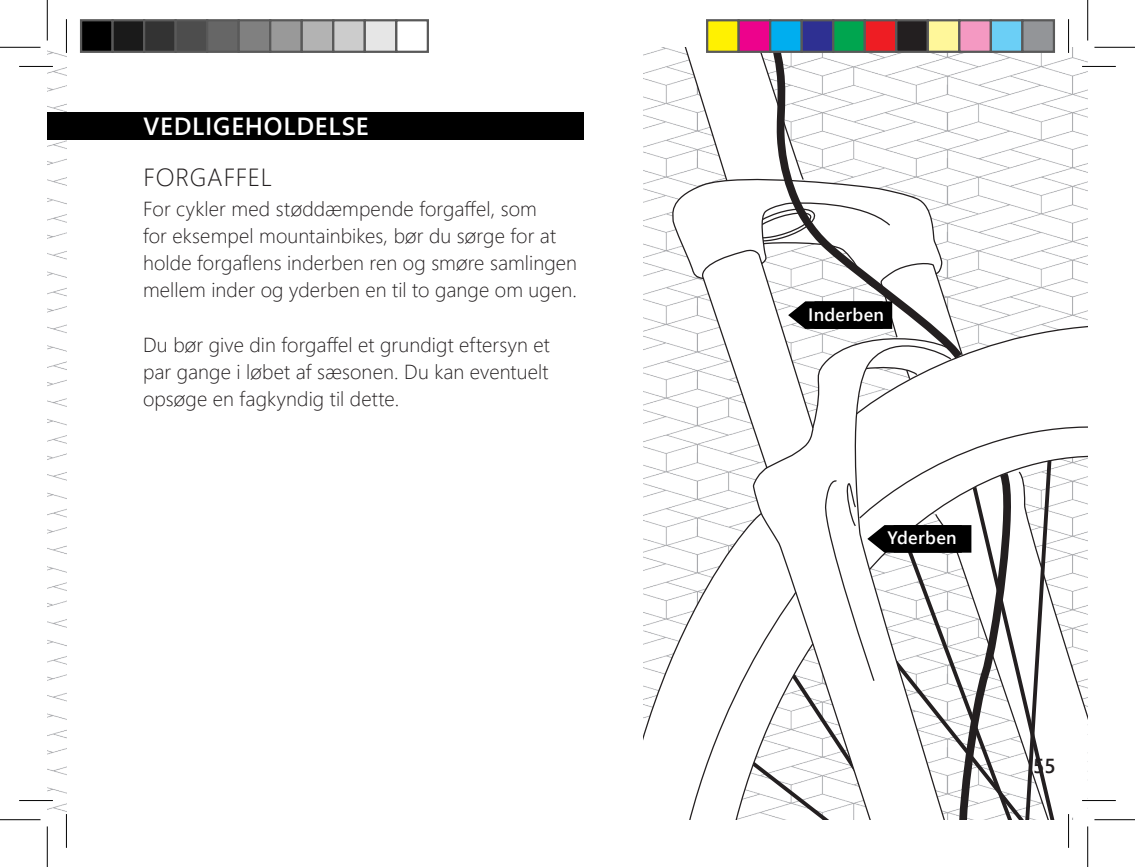
<style>
.page{position:relative;width:1135px;height:867px;background:#fff}
.page>*{position:absolute;margin:0;border:0;box-sizing:border-box;transform-origin:0 0}
.t1{font:24.75px "Webly Sleek UI Semibold";letter-spacing:.03em;color:#fff}
.t2{font:24.75px "Webly Sleek UI Light";letter-spacing:.03em;color:#231f20}
.t3{font:20.25px/27px "Webly Sleek UI Light";letter-spacing:.005em;color:#231f20}
.t4{font:20.25px "Webly Sleek UI Semibold";color:#231f20}
.t5{font:18px "Webly Sleek UI Semibold";letter-spacing:.02em;color:#fff}
</style>
<div class="page">
<img style="left:47px;top:50px;width:19px;height:762px">
<div style="left:47px;top:112px;width:19px;height:27px;background:#000"></div>
<div style="left:66px;top:112px;width:517px;height:27px;background:#000"></div>
<svg style="left:643px;top:47px;width:444px;height:772px"></svg>
<hr style="left:19px;top:65px;width:34px;height:3px;background:#fff">
<hr style="left:1081px;top:65px;width:34px;height:3px;background:#fff">
<hr style="left:19px;top:798px;width:34px;height:3px;background:#fff">
<hr style="left:1081px;top:798px;width:34px;height:3px;background:#fff">
<hr style="left:65px;top:19px;width:3px;height:34px;background:#fff">
<hr style="left:1066px;top:19px;width:3px;height:34px;background:#fff">
<hr style="left:1066px;top:813px;width:3px;height:34px;background:#fff">
<hr style="left:19px;top:66px;width:34px;height:1px;background:#000">
<hr style="left:1081px;top:66px;width:34px;height:1px;background:#000">
<hr style="left:19px;top:799px;width:34px;height:1px;background:#000">
<hr style="left:1081px;top:799px;width:34px;height:1px;background:#000">
<hr style="left:66px;top:19px;width:1px;height:34px;background:#000">
<hr style="left:66px;top:813px;width:1px;height:34px;background:#000">
<hr style="left:1067px;top:19px;width:1px;height:34px;background:#000">
<hr style="left:1067px;top:813px;width:1px;height:34px;background:#000">
<hr style="left:0;top:47px;width:40px;height:1px;background:#000">
<hr style="left:1094px;top:47px;width:40px;height:1px;background:#000">
<hr style="left:0;top:819px;width:40px;height:1px;background:#000">
<hr style="left:1094px;top:819px;width:40px;height:1px;background:#000">
<hr style="left:47px;top:0;width:1px;height:40px;background:#000">
<hr style="left:47px;top:826px;width:1px;height:40px;background:#000">
<hr style="left:1086px;top:0;width:1px;height:40px;background:#000">
<hr style="left:1086px;top:826px;width:1px;height:40px;background:#000">
<div style="left:81px;top:20px;width:32px;height:32px;background:#000"></div>
<div style="left:80px;top:19px;width:34px;height:34px;border:2px solid #595959"></div>
<div style="left:113px;top:20px;width:31px;height:32px;background:#1a1a1a"></div>
<div style="left:111px;top:19px;width:34px;height:34px;border:2px solid #595959"></div>
<div style="left:144px;top:20px;width:32px;height:32px;background:#333"></div>
<div style="left:143px;top:19px;width:34px;height:34px;border:2px solid #595959"></div>
<div style="left:176px;top:20px;width:31px;height:32px;background:#4d4d4d"></div>
<div style="left:174px;top:19px;width:34px;height:34px;border:2px solid #595959"></div>
<div style="left:207px;top:20px;width:32px;height:32px;background:#666"></div>
<div style="left:206px;top:19px;width:34px;height:34px;border:2px solid #595959"></div>
<div style="left:239px;top:20px;width:31px;height:32px;background:#808080"></div>
<div style="left:237px;top:19px;width:34px;height:34px;border:2px solid #595959"></div>
<div style="left:270px;top:20px;width:32px;height:32px;background:#999"></div>
<div style="left:269px;top:19px;width:34px;height:34px;border:2px solid #595959"></div>
<div style="left:302px;top:20px;width:31px;height:32px;background:#b3b3b3"></div>
<div style="left:300px;top:19px;width:34px;height:34px;border:2px solid #595959"></div>
<div style="left:333px;top:20px;width:32px;height:32px;background:#ccc"></div>
<div style="left:332px;top:19px;width:34px;height:34px;border:2px solid #595959"></div>
<div style="left:365px;top:20px;width:31px;height:32px;background:#e6e6e6"></div>
<div style="left:363px;top:19px;width:34px;height:34px;border:2px solid #595959"></div>
<div style="left:395px;top:19px;width:34px;height:34px;border:2px solid #595959"></div>
<div style="left:707px;top:20px;width:31px;height:32px;background:#fff101"></div>
<div style="left:705px;top:19px;width:34px;height:34px;border:2px solid #595959"></div>
<div style="left:738px;top:20px;width:32px;height:32px;background:#ed028c"></div>
<div style="left:737px;top:19px;width:34px;height:34px;border:2px solid #595959"></div>
<div style="left:770px;top:20px;width:31px;height:32px;background:#00aeef"></div>
<div style="left:768px;top:19px;width:34px;height:34px;border:2px solid #595959"></div>
<div style="left:801px;top:20px;width:32px;height:32px;background:#2e3092"></div>
<div style="left:800px;top:19px;width:34px;height:34px;border:2px solid #595959"></div>
<div style="left:833px;top:20px;width:31px;height:32px;background:#00a54f"></div>
<div style="left:831px;top:19px;width:34px;height:34px;border:2px solid #595959"></div>
<div style="left:864px;top:20px;width:32px;height:32px;background:#ee1d23"></div>
<div style="left:863px;top:19px;width:34px;height:34px;border:2px solid #595959"></div>
<div style="left:896px;top:20px;width:31px;height:32px;background:#231f20"></div>
<div style="left:894px;top:19px;width:34px;height:34px;border:2px solid #595959"></div>
<div style="left:927px;top:20px;width:32px;height:32px;background:#fff79a"></div>
<div style="left:926px;top:19px;width:34px;height:34px;border:2px solid #595959"></div>
<div style="left:959px;top:20px;width:31px;height:32px;background:#f499c2"></div>
<div style="left:957px;top:19px;width:34px;height:34px;border:2px solid #595959"></div>
<div style="left:990px;top:20px;width:32px;height:32px;background:#6bcff6"></div>
<div style="left:989px;top:19px;width:34px;height:34px;border:2px solid #595959"></div>
<div style="left:1022px;top:20px;width:31px;height:32px;background:#939598"></div>
<div style="left:1020px;top:19px;width:34px;height:34px;border:2px solid #595959"></div>
<p class="t1" style="left:143px;top:107px;width:227px">VEDLIGEHOLDELSE</p>
<p class="t2" style="left:143px;top:158px;width:130px">FORGAFFEL</p>
<p class="t3" style="left:143px;top:195px;width:435px">For cykler med støddæmpende forgaffel, som<br>for eksempel mountainbikes, bør du sørge for at holde forgaflens inderben ren og smøre samlingen mellem inder og yderben en til to gange om ugen.</p>
<p class="t3" style="left:143px;top:330px;width:408px;text-align:justify">Du bør give din forgaffel et grundigt eftersyn et par gange i løbet af sæsonen. Du kan eventuelt opsøge en fagkyndig til dette.</p>
<p class="t5" style="left:808px;top:300px;width:77px">Inderben</p>
<p class="t5" style="left:887px;top:524px;width:71px">Yderben</p>
<p class="t4" style="left:1032px;top:750px;width:24px">55</p>
</div>
